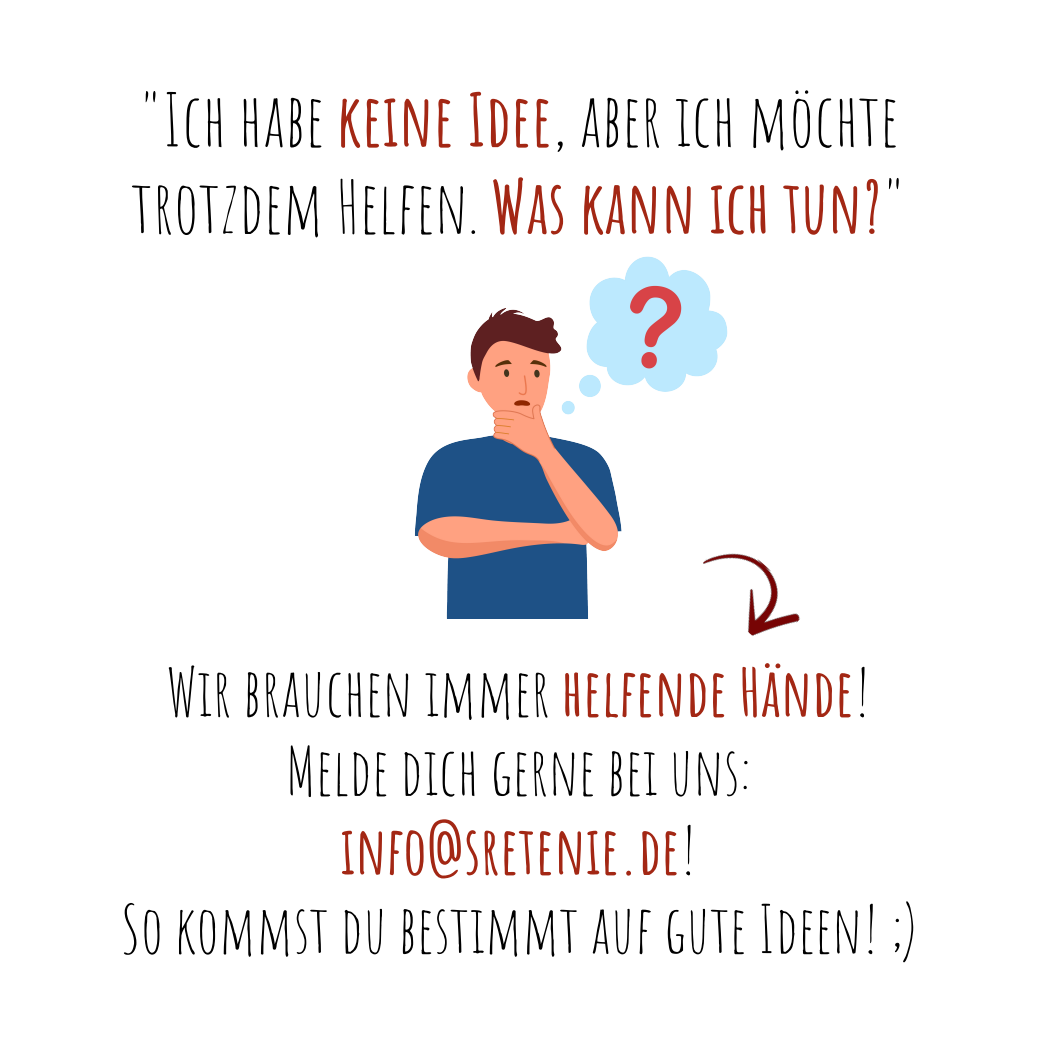
<style>
.page{position:relative;width:1037px;height:1037px;background:#fff}
.page>*{position:absolute;margin:0;border:0;box-sizing:border-box;transform-origin:0 0}
.t1{font:72.4px/86.8px "Amatic SC";color:#000}
.t2{font:66px/78.8px "Amatic SC";color:#000;text-align:center}
.t3{font:65.6px "Amatic SC";color:#000}
.s1{font-weight:700;color:#a32714}
</style>
<div class="page">
<img style="left:415px;top:256px;width:313px;height:363px">
<img style="left:689px;top:533px;width:111px;height:103px">
<p class="t1" style="left:131px;top:72px;width:776px">"Ich habe <span class="s1">keine Idee</span>, aber ich möchte trotzdem Helfen. <span class="s1">Was kann ich tun?</span>"</p>
<p class="t2" style="left:166px;top:649px;width:705px">Wir brauchen immer <span class="s1">helfende Hände</span>!<br>Melde dich gerne bei uns: <span class="s1">info@sretenie.de</span>!</p>
<p class="t3" style="left:121px;top:881px;width:797px">So kommst du bestimmt auf gute Ideen! ;)</p>
</div>
